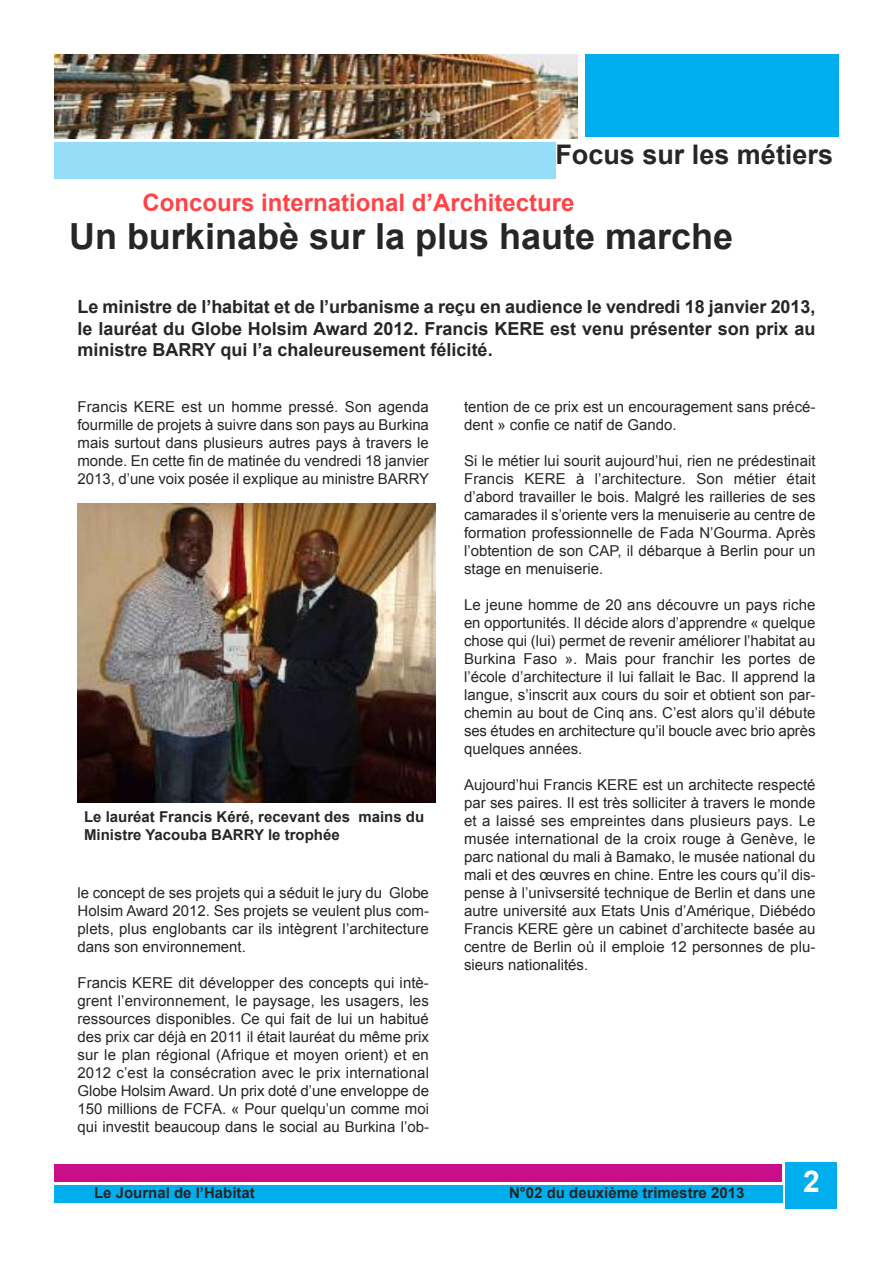
<style>
.page{position:relative;width:893px;height:1263px;background:#fff}
.page>*{position:absolute;margin:0;border:0;box-sizing:border-box;transform-origin:0 0}
.t1{font:700 36px "Arial";color:#272627}
.t2{font:700 30px "Arial";color:#fff}
.t3{font:700 27px "Arial";color:#272627}
.t4{font:700 24px "Arial";color:#ff4447}
.t5{font:700 18px/21.6px "Arial";color:#272627;text-align:justify}
.t6{font:15px/18px "Arial";color:#272627;text-align:justify}
.t7{font:700 15px/18px "Arial";color:#272627}
</style>
<div class="page">
<div style="left:54px;top:1185px;width:728px;height:17px;background:#00aded"></div>
<div style="left:54px;top:1164px;width:728px;height:17px;background:#ca0d89"></div>
<img style="left:54px;top:54px;width:524px;height:85px">
<div style="left:585px;top:54px;width:254px;height:83px;background:#00aded"></div>
<div style="left:54px;top:142px;width:502px;height:37px;background:#96ddf8"></div>
<img style="left:78px;top:504px;width:357px;height:298px">
<div style="left:786px;top:1162px;width:51px;height:46px;background:#00aded"></div>
<h3 class="t3" style="left:555px;top:140px;width:279px">Focus sur les métiers</h3>
<h3 class="t4" style="left:142px;top:189px;width:434px">Concours international d’Architecture</h3>
<h1 class="t1" style="left:69px;top:216px;width:666px">Un burkinabè sur la plus haute marche</h1>
<p class="t5" style="left:78px;top:296px;width:739px">Le ministre de l’habitat et de l’urbanisme a reçu en audience le vendredi 18 janvier 2013, le lauréat du Globe Holsim Award 2012. Francis KERE est venu présenter son prix au ministre BARRY qui l’a chaleureusement félicité.</p>
<p class="t6" style="left:78px;top:398px;width:353px">Francis KERE est un homme pressé. Son agenda fourmille de projets à suivre dans son pays au Burkina mais surtout dans plusieurs autres pays à travers le monde. En cette fin de matinée du vendredi 18 janvier 2013, d’une voix posée il explique au ministre BARRY</p>
<p class="t7" style="left:84px;top:808px;width:342px">Le lauréat Francis Kéré, recevant des mains du<br>Ministre Yacouba BARRY le trophée</p>
<p class="t6" style="left:78px;top:884px;width:353px">le concept de ses projets qui a séduit le jury du Globe Holsim Award 2012. Ses projets se veulent plus com&shy;plets, plus englobants car ils intègrent l’architecture dans son environnement.</p>
<p class="t6" style="left:77px;top:974px;width:353px">Francis KERE dit développer des concepts qui intè&shy;grent l’environnement, le paysage, les usagers, les ressources disponibles. Ce qui fait de lui un habitué des prix car déjà en 2011 il était lauréat du même prix sur le plan régional (Afrique et moyen orient) et en 2012 c’est la consécration avec le prix international Globe Holsim Award. Un prix doté d’une enveloppe de 150 millions de FCFA. « Pour quelqu’un comme moi qui investit beaucoup dans le social au Burkina l’ob-</p>
<p class="t6" style="left:464px;top:398px;width:353px">tention de ce prix est un encouragement sans précé&shy;dent » confie ce natif de Gando.</p>
<p class="t6" style="left:464px;top:452px;width:353px">Si le métier lui sourit aujourd’hui, rien ne prédestinait Francis KERE à l’architecture. Son métier était d’abord travailler le bois. Malgré les railleries de ses camarades il s’oriente vers la menuiserie au centre de formation professionnelle de Fada N’Gourma. Après l’obtention de son CAP, il débarque à Berlin pour un stage en menuiserie.</p>
<p class="t6" style="left:464px;top:596px;width:353px">Le jeune homme de 20 ans découvre un pays riche en opportunités. Il décide alors d’apprendre « quelque chose qui (lui) permet de revenir améliorer l’habitat au Burkina Faso ». Mais pour franchir les portes de l’école d’architecture il lui fallait le Bac. Il apprend la langue, s’inscrit aux cours du soir et obtient son par&shy;chemin au bout de Cinq ans. C’est alors qu’il débute ses études en architecture qu’il boucle avec brio après quelques années.</p>
<p class="t6" style="left:464px;top:776px;width:353px">Aujourd’hui Francis KERE est un architecte respecté par ses paires. Il est très solliciter à travers le monde et a laissé ses empreintes dans plusieurs pays. Le musée international de la croix rouge à Genève, le parc national du mali à Bamako, le musée national du mali et des œuvres en chine. Entre les cours qu’il dis&shy;pense à l’univsersité technique de Berlin et dans une autre université aux Etats Unis d’Amérique, Diébédo Francis KERE gère un cabinet d’architecte basée au centre de Berlin où il emploie 12 personnes de plu&shy;sieurs nationalités.</p>
<p class="t7" style="left:94px;top:1184px;width:162px">Le Journal de l’Habitat</p>
<p class="t7" style="left:509px;top:1184px;width:237px">N°02 du deuxième trimestre 2013</p>
<h2 class="t2" style="left:803px;top:1164px;width:18px">2</h2>
</div>
